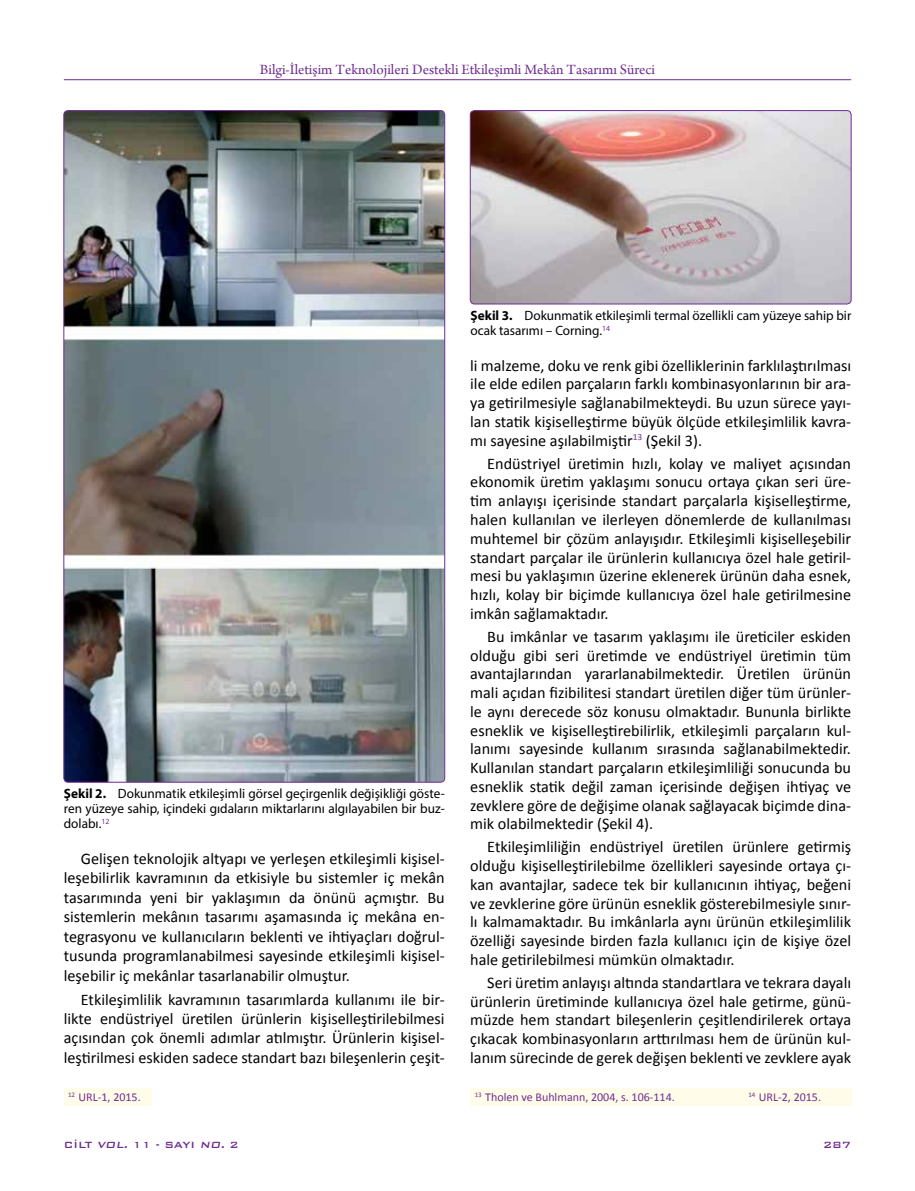
<style>
.page{position:relative;width:915px;height:1191px;background:#fff}
.page>*{position:absolute;margin:0;border:0;box-sizing:border-box;transform-origin:0 0}
.t1{font:16.2px/18.8px "Calibri";color:#000;text-align:justify}
.t2{font:15px "Arno Pro";color:#6f2c91}
.t3{font:13.5px/15px "Myriad Pro";color:#000;text-align:justify}
.t4{font:12px "Calibri";color:#6f2c91}
.t5{font:500 12px "Bank Gothic BT";color:#6f2c91}
.s1{font-weight:700}
.s2{font-style:italic}
</style>
<div class="page">
<img style="left:64px;top:111px;width:380px;height:671px">
<div style="left:64px;top:1088px;width:87px;height:17px;background:#fffde9"></div>
<div style="left:470px;top:1088px;width:273px;height:17px;background:#fffde9"></div>
<div style="left:743px;top:1088px;width:107px;height:17px;background:#fffde9"></div>
<img style="left:470px;top:111px;width:380px;height:193px">
<div style="left:470px;top:110px;width:381px;height:194px;border:1px solid #6f2c91;border-radius:4px"></div>
<hr style="left:64px;top:79px;width:786px;height:1px;background:#6f2c91">
<p class="t2" style="left:260px;top:61px;width:396px">Bilgi-İletişim Teknolojileri Destekli Etkileşimli Mekân Tasarımı Süreci</p>
<p class="t3" style="left:64px;top:786px;width:382px"><span class="s1">Şekil 2.</span> Dokunmatik etkileşimli görsel geçirgenlik değişikliği göste&shy;ren yüzeye sahip, içindeki gıdaların miktarlarını algılayabilen bir buz&shy;dolabı.<sup>12</sup></p>
<p class="t1" style="left:64px;top:848px;width:382px;line-height:19.5px;text-indent:17px">Gelişen teknolojik altyapı ve yerleşen etkileşimli kişisel&shy;leşebilirlik kavramının da etkisiyle bu sistemler iç mekân tasarımında yeni bir yaklaşımın da önünü açmıştır. Bu sistemlerin mekânın tasarımı aşamasında iç mekâna en&shy;tegrasyonu ve kullanıcıların beklenti ve ihtiyaçları doğrul&shy;tusunda programlanabilmesi sayesinde etkileşimli kişisel&shy;leşebilir iç mekânlar tasarlanabilir olmuştur.</p>
<p class="t1" style="left:64px;top:988px;width:382px;line-height:19.5px;text-indent:17px">Etkileşimlilik kavramının tasarımlarda kullanımı ile bir&shy;likte endüstriyel üretilen ürünlerin kişiselleştirilebilmesi açısından çok önemli adımlar atılmıştır. Ürünlerin kişisel&shy;leştirilmesi eskiden sadece standart bazı bileşenlerin çeşit-</p>
<p class="t3" style="left:470px;top:308px;width:382px"><span class="s1">Şekil 3.</span> Dokunmatik etkileşimli termal özellikli cam yüzeye sahip bir ocak tasarımı – Corning.<sup>14</sup></p>
<p class="t1" style="left:470px;top:355px;width:382px">li malzeme, doku ve renk gibi özelliklerinin farklılaştırılması ile elde edilen parçaların farklı kombinasyonlarının bir ara&shy;ya getirilmesiyle sağlanabilmekteydi. Bu uzun sürece yayı&shy;lan statik kişiselleştirme büyük ölçüde etkileşimlilik kavra&shy;mı sayesine aşılabilmiştir<sup>13</sup> (Şekil 3).</p>
<p class="t1" style="left:470px;top:453px;width:382px;text-indent:17px">Endüstriyel üretimin hızlı, kolay ve maliyet açısından ekonomik üretim yaklaşımı sonucu ortaya çıkan seri üre&shy;tim anlayışı içerisinde standart parçalarla kişiselleştirme, halen kullanılan ve ilerleyen dönemlerde de kullanılması muhtemel bir çözüm anlayışıdır. Etkileşimli kişiselleşebilir standart parçalar ile ürünlerin kullanıcıya özel hale getiril&shy;mesi bu yaklaşımın üzerine eklenerek ürünün daha esnek, hızlı, kolay bir biçimde kullanıcıya özel hale getirilmesine imkân sağlamaktadır.</p>
<p class="t1" style="left:470px;top:626px;width:382px;text-indent:17px">Bu imkânlar ve tasarım yaklaşımı ile üreticiler eskiden olduğu gibi seri üretimde ve endüstriyel üretimin tüm avantajlarından yararlanabilmektedir. Üretilen ürünün mali açıdan fizibilitesi standart üretilen diğer tüm ürünler&shy;le aynı derecede söz konusu olmaktadır. Bununla birlikte esneklik ve kişiselleştirebilirlik, etkileşimli parçaların kul&shy;lanımı sayesinde kullanım sırasında sağlanabilmektedir.<br>Kullanılan standart parçaların etkileşimliliği sonucunda bu esneklik statik değil zaman içerisinde değişen ihtiyaç ve zevklere göre de değişime olanak sağlayacak biçimde dina&shy;mik olabilmektedir (Şekil 4).</p>
<p class="t1" style="left:470px;top:837px;width:382px;text-indent:17px">Etkileşimliliğin endüstriyel üretilen ürünlere getirmiş olduğu kişiselleştirilebilme özellikleri sayesinde ortaya çı&shy;kan avantajlar, sadece tek bir kullanıcının ihtiyaç, beğeni ve zevklerine göre ürünün esneklik gösterebilmesiyle sınır&shy;lı kalmamaktadır. Bu imkânlarla aynı ürünün etkileşimlilik özelliği sayesinde birden fazla kullanıcı için de kişiye özel hale getirilebilmesi mümkün olmaktadır.</p>
<p class="t1" style="left:470px;top:972px;width:382px;text-indent:17px">Seri üretim anlayışı altında standartlara ve tekrara dayalı ürünlerin üretiminde kullanıcıya özel hale getirme, günü&shy;müzde hem standart bileşenlerin çeşitlendirilerek ortaya çıkacak kombinasyonların arttırılması hem de ürünün kul&shy;lanım sürecinde de gerek değişen beklenti ve zevklere ayak</p>
<p class="t4" style="left:68px;top:1089px;width:74px"><sup>12</sup> URL-1, 2015.</p>
<p class="t4" style="left:474px;top:1089px;width:201px"><sup>13</sup> Tholen ve Buhlmann, 2004, s. 106-114.</p>
<p class="t4" style="left:748px;top:1089px;width:74px"><sup>14</sup> URL-2, 2015.</p>
<p class="t5" style="left:64px;top:1138px;width:176px">CİLT <span class="s2">VOL.</span> 11 - SAYI <span class="s2">NO.</span> 2</p>
<p class="t5" style="left:823px;top:1138px;width:29px">287</p>
</div>
